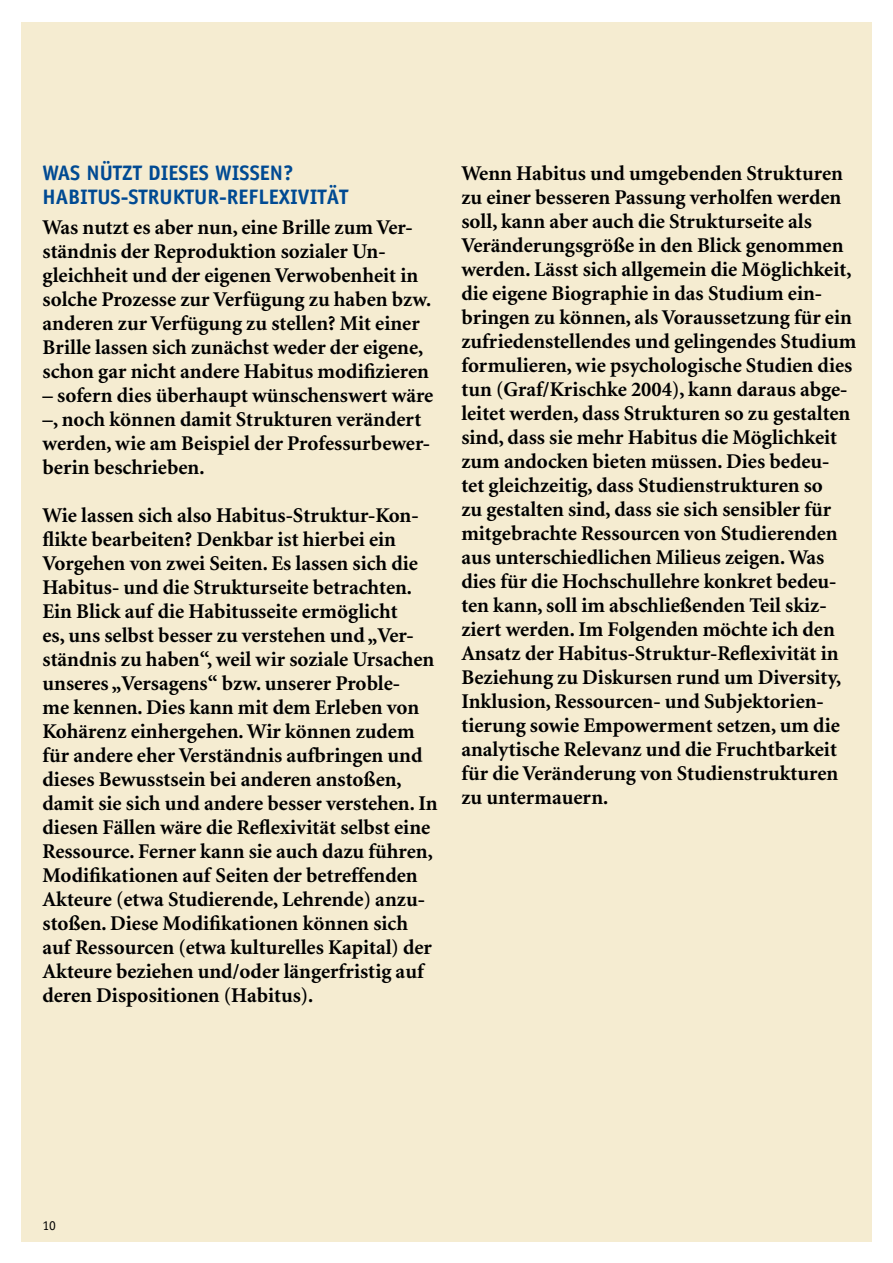
<style>
.page{position:relative;width:893px;height:1263px;background:#fff}
.page>*{position:absolute;margin:0;border:0;box-sizing:border-box;transform-origin:0 0}
.t1{font:700 21px/24px "Minion";color:#000}
.t2{font:700 21px/24px "Officina Sans";color:#004a93;text-align:right}
.t3{font:13.5px "Officina Sans";color:#000}
</style>
<div class="page">
<div style="left:21px;top:22px;width:851px;height:1220px;background:#f5ecd1"></div>
<p class="t2" style="left:43px;top:160px;width:117px">WAS NÜTZT DIESES</p>
<p class="t2" style="left:215px;top:160px;width:28px">WISSEN</p>
<p class="t2" style="left:43px;top:160px;width:258px">?<br>HABITUS-STRUKTUR-REFLEXIVIT</p>
<p class="t2" style="left:327px;top:184px;width:22px">ÄT</p>
<p class="t1" style="left:43px;top:215px;width:390px">Was nutzt es aber nun, eine Brille zum Ver&shy;ständnis der Reproduktion sozialer Un&shy;gleichheit und der eigenen Verwobenheit in solche Prozesse zur Verfügung zu haben bzw. anderen zur Verfügung zu stellen? Mit einer Brille lassen sich zunächst weder der eigene, schon gar nicht andere Habitus modifizieren</p>
<p class="t1" style="left:43px;top:384px;width:392px">– sofern dies überhaupt wünschenswert wäre –, noch können damit Strukturen verändert werden, wie am Beispiel der Professurbewer&shy;berin beschrieben.</p>
<p class="t1" style="left:43px;top:504px;width:397px">Wie lassen sich also Habitus-Struktur-Kon&shy;flikte bearbeiten? Denkbar ist hierbei ein Vorgehen von zwei Seiten. Es lassen sich die Habitus- und die Strukturseite betrachten.<br>Ein Blick auf die Habitusseite ermöglicht<br>es, uns selbst besser zu verstehen und „Ver&shy;ständnis zu haben“, weil wir soziale Ursachen unseres „Versagens“ bzw. unserer Proble-<br>me kennen. Dies kann mit dem Erleben von Kohärenz einhergehen. Wir können zudem für andere eher Verständnis aufbringen und dieses Bewusstsein bei anderen anstoßen, damit sie sich und andere besser verstehen. In diesen Fällen wäre die Reflexivität selbst eine Ressource. Ferner kann sie auch dazu führen, Modifikationen auf Seiten der betreffenden Akteure (etwa Studierende, Lehrende) anzu&shy;stoßen. Diese Modifikationen können sich auf Ressourcen (etwa kulturelles Kapital) der Akteure beziehen und/oder längerfristig auf deren Dispositionen (Habitus).</p>
<p class="t1" style="left:461px;top:162px;width:396px">Wenn Habitus und umgebenden Strukturen zu einer besseren Passung verholfen werden soll, kann aber auch die Strukturseite als Veränderungsgröße in den Blick genommen werden. Lässt sich allgemein die Möglichkeit, die eigene Biographie in das Studium ein&shy;bringen zu können, als Voraussetzung für ein zufriedenstellendes und gelingendes Studium formulieren, wie psychologische Studien dies tun (Graf/Krischke 2004), kann daraus abge&shy;leitet werden, dass Strukturen so zu gestalten sind, dass sie mehr Habitus die Möglichkeit zum andocken bieten müssen. Dies bedeu&shy;tet gleichzeitig, dass Studienstrukturen so<br>zu gestalten sind, dass sie sich sensibler für mitgebrachte Ressourcen von Studierenden aus unterschiedlichen Milieus zeigen. Was dies für die Hochschullehre konkret bedeu&shy;ten kann, soll im abschließenden Teil skiz&shy;ziert werden. Im Folgenden möchte ich den Ansatz der Habitus-Struktur-Reflexivität in Beziehung zu Diskursen rund um Diversity, Inklusion, Ressourcen- und Subjektorien&shy;tierung sowie Empowerment setzen, um die analytische Relevanz und die Fruchtbarkeit für die Veränderung von Studienstrukturen zu untermauern.</p>
<p class="t3" style="left:43px;top:1218px;width:15px">10</p>
</div>
